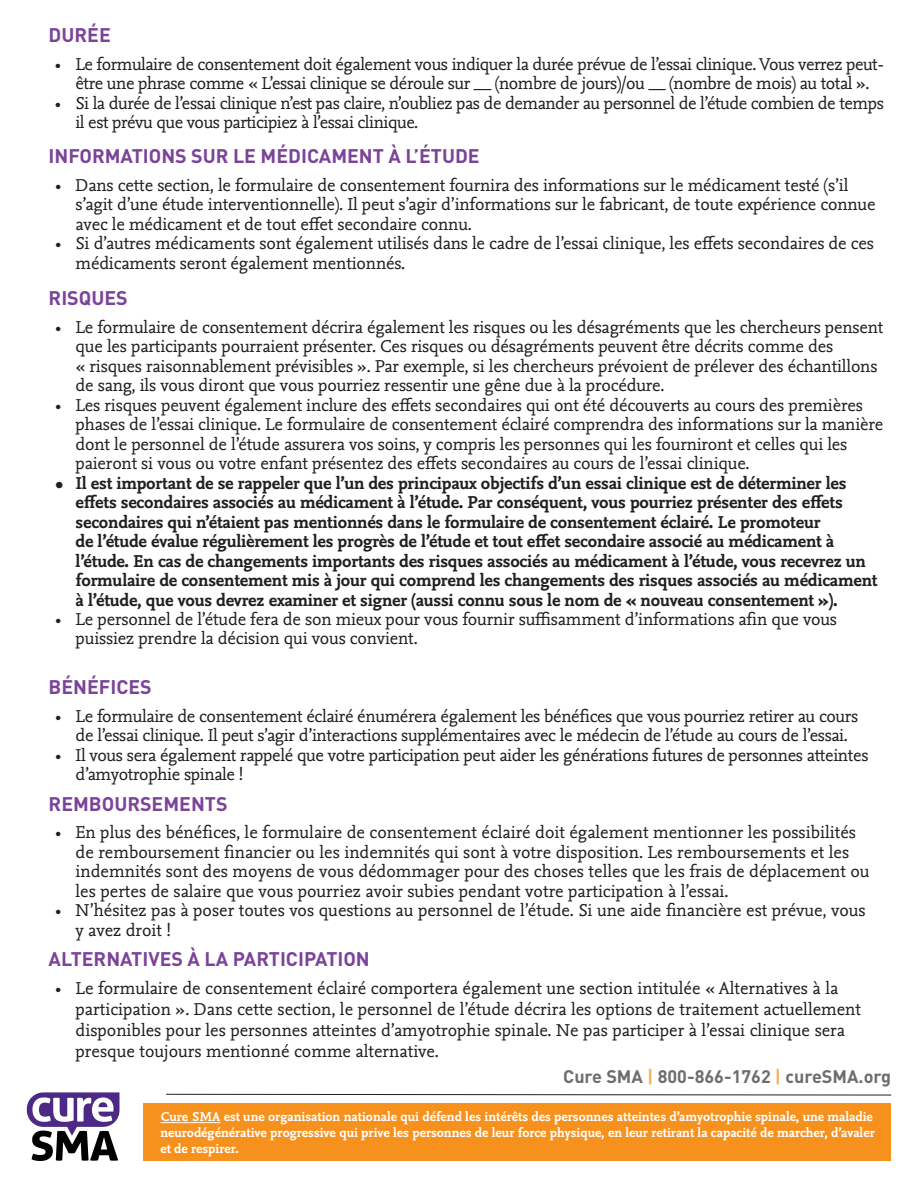
<style>
.page{position:relative;width:918px;height:1188px;background:#fff}
.page>*{position:absolute;margin:0;border:0;box-sizing:border-box;transform-origin:0 0}
.t1{font:700 19.5px "DINOT";color:#7b4399}
.t2{font:18px/19.5px "Nexus Mix OT";letter-spacing:-.01em;color:#231f20}
.t3{font:700 18px/19.5px "Nexus Mix OT";letter-spacing:-.01em;color:#231f20}
.t4{font:700 18px "DINOT";color:#6c6d70}
.t5{font:700 13.5px/16.2px "Nexus Mix OT";color:#fff}
.s1{color:#faaf5e}
</style>
<div class="page">
<svg style="left:27px;top:1092px;width:93px;height:69px"></svg>
<div style="left:143px;top:1103px;width:748px;height:58px;background:#f6911e"></div>
<hr style="left:160px;top:1122px;width:60px;height:1px;background:#fff">
<svg style="left:166px;top:1094px;width:726px;height:2px"></svg>
<p class="t1" style="left:49px;top:22px;width:64px">DURÉE</p>
<p class="t2" style="left:55px;top:55px;width:830px;text-align:center">• Le formulaire de consentement doit également vous indiquer la durée prévue de l’essai clinique. Vous verrez peut&shy;être une phrase comme « L’essai clinique se déroule sur __ (nombre de jours)/ou __ (nombre de mois) au total ».</p>
<p class="t2" style="left:75px;top:94px;width:810px;text-indent:-20px">• Si la durée de l’essai clinique n’est pas claire, n’oubliez pas de demander au personnel de l’étude combien de temps il est prévu que vous participiez à l’essai clinique.</p>
<p class="t1" style="left:49px;top:143px;width:433px">INFORMATIONS SUR LE MÉDICAMENT À L’ÉTUDE</p>
<p class="t2" style="left:76px;top:176px;width:801px;text-indent:-20px">• Dans cette section, le formulaire de consentement fournira des informations sur le médicament testé (s’il s’agit d’une étude interventionnelle). Il peut s’agir d’informations sur le fabricant, de toute expérience connue avec le médicament et de tout effet secondaire connu.</p>
<p class="t2" style="left:76px;top:234px;width:800px;text-indent:-20px">• Si d’autres médicaments sont également utilisés dans le cadre de l’essai clinique, les effets secondaires de ces médicaments seront également mentionnés.</p>
<p class="t1" style="left:49px;top:285px;width:81px">RISQUES</p>
<p class="t2" style="left:76px;top:318px;width:809px;text-indent:-20px">• Le formulaire de consentement décrira également les risques ou les désagréments que les chercheurs pensent que les participants pourraient présenter. Ces risques ou désagréments peuvent être décrits comme des<br>« risques raisonnablement prévisibles ». Par exemple, si les chercheurs prévoient de prélever des échantillons de sang, ils vous diront que vous pourriez ressentir une gêne due à la procédure.</p>
<p class="t2" style="left:76px;top:396px;width:809px;text-indent:-20px">• Les risques peuvent également inclure des effets secondaires qui ont été découverts au cours des premières phases de l’essai clinique. Le formulaire de consentement éclairé comprendra des informations sur la manière dont le personnel de l’étude assurera vos soins, y compris les personnes qui les fourniront et celles qui les paieront si vous ou votre enfant présentez des effets secondaires au cours de l’essai clinique.</p>
<p class="t3" style="left:76px;top:474px;width:803px;text-indent:-20px">• Il est important de se rappeler que l’un des principaux objectifs d’un essai clinique est de déterminer les effets secondaires associés au médicament à l’étude. Par conséquent, vous pourriez présenter des effets secondaires qui n’étaient pas mentionnés dans le formulaire de consentement éclairé. Le promoteur<br>de l’étude évalue régulièrement les progrès de l’étude et tout effet secondaire associé au médicament à l’étude. En cas de changements importants des risques associés au médicament à l’étude, vous recevrez un formulaire de consentement mis à jour qui comprend les changements des risques associés au médicament à l’étude, que vous devrez examiner et signer (aussi connu sous le nom de « nouveau consentement »).</p>
<p class="t2" style="left:76px;top:610px;width:763px;text-indent:-20px">• Le personnel de l’étude fera de son mieux pour vous fournir suffisamment d’informations afin que vous puissiez prendre la décision qui vous convient.</p>
<p class="t1" style="left:49px;top:675px;width:105px">BÉNÉFICES</p>
<p class="t2" style="left:55px;top:707px;width:804px;text-align:center">• Le formulaire de consentement éclairé énumérera également les bénéfices que vous pourriez retirer au cours de l’essai clinique. Il peut s’agir d’interactions supplémentaires avec le médecin de l’étude au cours de l’essai.</p>
<p class="t2" style="left:76px;top:746px;width:794px;text-indent:-20px">• Il vous sera également rappelé que votre participation peut aider les générations futures de personnes atteintes d’amyotrophie spinale !</p>
<p class="t1" style="left:49px;top:791px;width:180px">REMBOURSEMENTS</p>
<p class="t2" style="left:76px;top:823px;width:796px;text-indent:-20px">• En plus des bénéfices, le formulaire de consentement éclairé doit également mentionner les possibilités de remboursement financier ou les indemnités qui sont à votre disposition. Les remboursements et les indemnités sont des moyens de vous dédommager pour des choses telles que les frais de déplacement ou les pertes de salaire que vous pourriez avoir subies pendant votre participation à l’essai.</p>
<p class="t2" style="left:76px;top:901px;width:792px;text-indent:-20px">• N’hésitez pas à poser toutes vos questions au personnel de l’étude. Si une aide financière est prévue, vous y avez droit !</p>
<p class="t1" style="left:49px;top:946px;width:323px">ALTERNATIVES À LA PARTICIPATION</p>
<p class="t2" style="left:76px;top:978px;width:787px;line-height:21px;text-indent:-20px">• Le formulaire de consentement éclairé comportera également une section intitulée « Alternatives à la participation ». Dans cette section, le personnel de l’étude décrira les options de traitement actuellement disponibles pour les personnes atteintes d’amyotrophie spinale. Ne pas participer à l’essai clinique sera presque toujours mentionné comme alternative.</p>
<p class="t4" style="left:563px;top:1065px;width:329px">Cure SMA <span class="s1">|</span> 800-866-1762 <span class="s1">|</span> cureSMA.org</p>
<p class="t5" style="left:160px;top:1109px;width:716px">Cure SMA est une organisation nationale qui défend les intérêts des personnes atteintes d’amyotrophie spinale, une maladie neurodégénérative progressive qui prive les personnes de leur force physique, en leur retirant la capacité de marcher, d’avaler et de respirer.</p>
</div>
